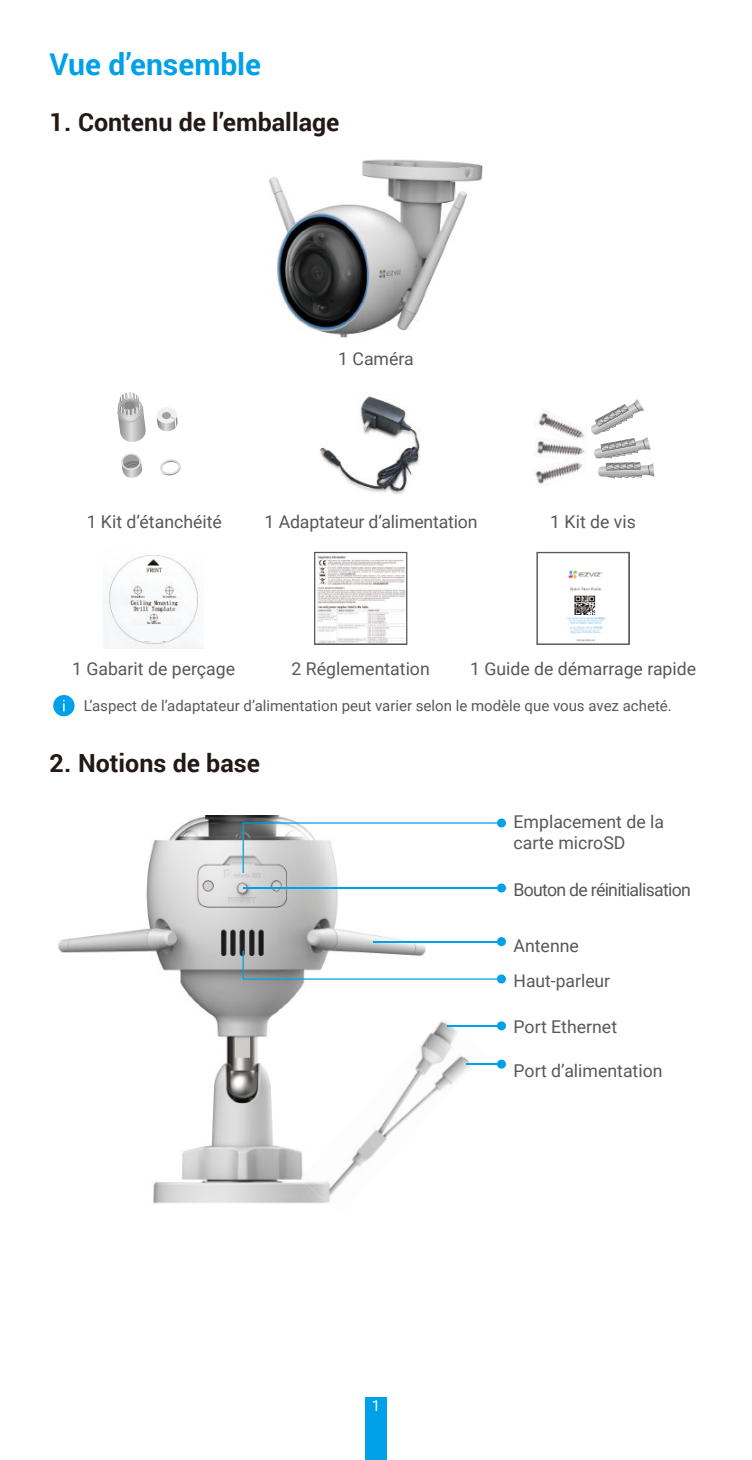
<style>
.page{position:relative;width:752px;height:1460px;background:#fff}
.page>*{position:absolute;margin:0;border:0;box-sizing:border-box;transform-origin:0 0}
.t1{font:700 30px "Roboto";color:#00a1e9}
.t2{font:700 25px "Roboto";color:#231916}
.t3{font:17.75px/21.2px "Roboto";color:#595857}
.t4{font:17.75px "Roboto";letter-spacing:-.04em;color:#595857}
.t5{font:17.5px "Roboto";color:#595857}
.t6{font:15px "Roboto";color:#595857}
.t7{font:15px "Roboto";color:#fff}
</style>
<div class="page">
<div style="left:365px;top:1398px;width:21px;height:62px;background:#00a1e9"></div>
<img style="left:269px;top:160px;width:214px;height:178px">
<svg style="left:117px;top:392px;width:29px;height:50px"></svg>
<svg style="left:156px;top:407px;width:21px;height:24px"></svg>
<svg style="left:160px;top:459px;width:21px;height:16px"></svg>
<svg style="left:121px;top:453px;width:21px;height:25px"></svg>
<img style="left:320px;top:396px;width:101px;height:99px">
<svg style="left:591px;top:399px;width:63px;height:79px"></svg>
<img style="left:537px;top:443px;width:48px;height:13px">
<img style="left:537px;top:413px;width:48px;height:30px">
<img style="left:565px;top:441px;width:18px;height:7px">
<img style="left:535px;top:463px;width:48px;height:21px">
<img style="left:103px;top:555px;width:100px;height:94px">
<svg style="left:129px;top:623px;width:49px;height:20px"></svg>
<svg style="left:317px;top:555px;width:88px;height:88px"></svg>
<div style="left:314px;top:552px;width:93px;height:93px;border:1px solid #595857"></div>
<img style="left:567px;top:570px;width:38px;height:72px">
<div style="left:536px;top:552px;width:93px;height:93px;border:1px solid #595857"></div>
<div style="left:53px;top:695px;width:21px;height:21px;background:#00a1e9;border-radius:50%"></div>
<svg style="left:63px;top:700px;width:2px;height:11px"></svg>
<img style="left:426px;top:1021px;width:58px;height:79px">
<img style="left:58px;top:815px;width:368px;height:389px">
<img style="left:300px;top:1037px;width:126px;height:167px">
<svg style="left:496px;top:818px;width:9px;height:9px"></svg>
<svg style="left:242px;top:822px;width:260px;height:51px"></svg>
<svg style="left:496px;top:883px;width:9px;height:9px"></svg>
<hr style="left:243px;top:887px;width:258px;height:2px;background:#00a1e9">
<svg style="left:496px;top:937px;width:9px;height:9px"></svg>
<hr style="left:373px;top:941px;width:128px;height:1px;background:#00a1e9">
<div style="left:496px;top:1021px;width:9px;height:9px;background:#00a1e9;border-radius:50%"></div>
<hr style="left:447px;top:1025px;width:52px;height:1px;background:#00a1e9">
<div style="left:496px;top:1060px;width:9px;height:9px;background:#00a1e9;border-radius:50%"></div>
<hr style="left:466px;top:1063px;width:33px;height:2px;background:#00a1e9">
<div style="left:496px;top:974px;width:9px;height:9px;background:#00a1e9;border-radius:50%"></div>
<svg style="left:242px;top:951px;width:259px;height:29px"></svg>
<h1 class="t1" style="left:50px;top:43px;width:213px">Vue d’ensemble</h1>
<h2 class="t2" style="left:50px;top:104px;width:291px">1. Contenu de l’emballage</h2>
<p class="t3" style="left:338px;top:348px;width:77px">1 Caméra</p>
<p class="t3" style="left:87px;top:510px;width:137px">1 Kit d’étanchéité</p>
<p class="t3" style="left:264px;top:510px;width:214px">1 Adaptateur d’alimentation</p>
<p class="t3" style="left:550px;top:510px;width:87px">1 Kit de vis</p>
<p class="t3" style="left:72px;top:657px;width:164px">1 Gabarit de perçage</p>
<p class="t3" style="left:291px;top:657px;width:140px">2 Réglementation</p>
<p class="t3" style="left:470px;top:657px;width:227px">1 Guide de démarrage rapide</p>
<p class="t6" style="left:84px;top:695px;width:589px">L’aspect de l’adaptateur d’alimentation peut varier selon le modèle que vous avez acheté.</p>
<h2 class="t2" style="left:50px;top:746px;width:212px">2. Notions de base</h2>
<p class="t3" style="left:513px;top:811px;width:152px">Emplacement de la carte microSD</p>
<p class="t4" style="left:513px;top:877px;width:179px">Bouton de réinitialisation</p>
<p class="t3" style="left:513px;top:934px;width:67px">Antenne</p>
<p class="t5" style="left:513px;top:968px;width:98px">Haut-parleur</p>
<p class="t3" style="left:513px;top:1016px;width:105px">Port Ethernet</p>
<p class="t7" style="left:371px;top:1395px;width:10px">1</p>
<p class="t3" style="left:513px;top:1059px;width:150px">Port d’alimentation</p>
</div>
